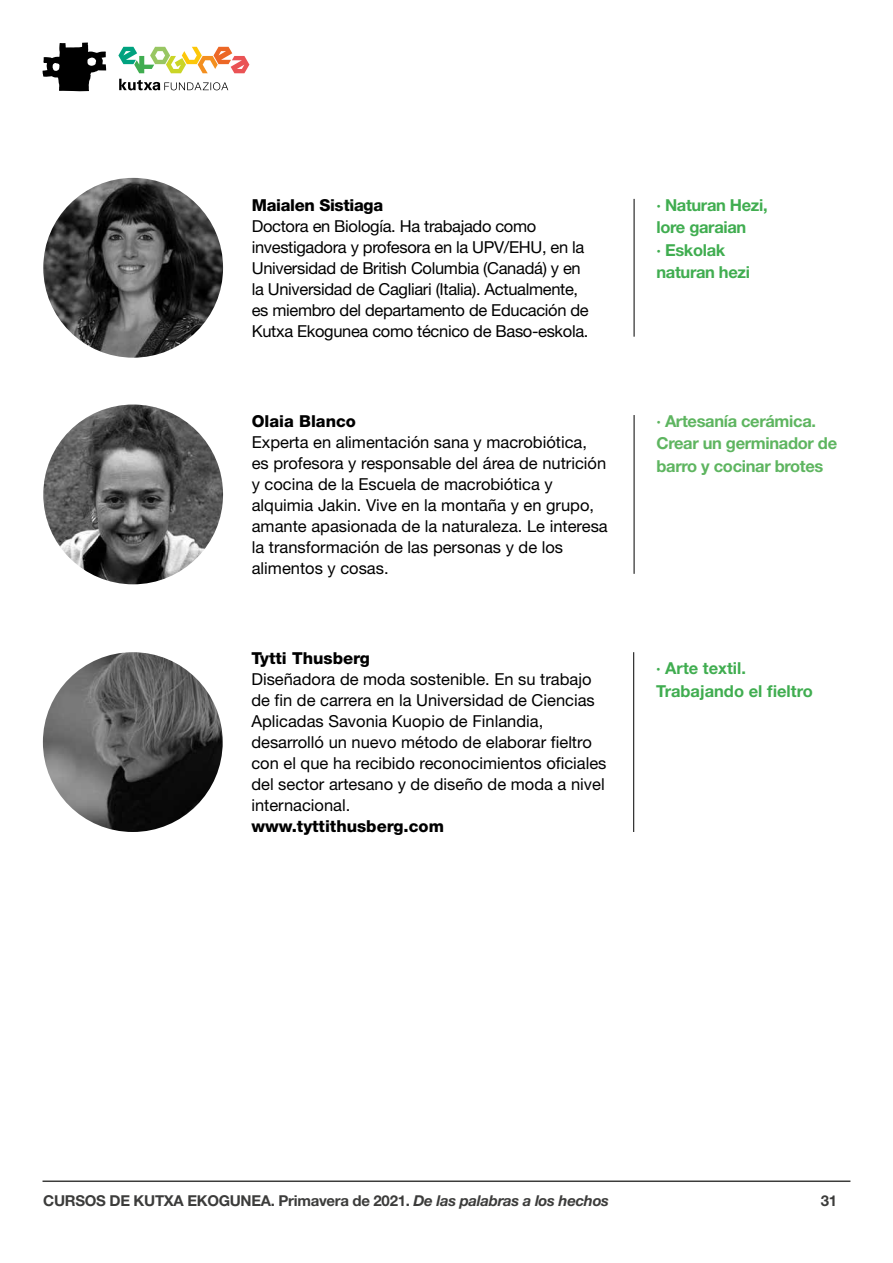
<style>
.page{position:relative;width:893px;height:1263px;background:#fff}
.page>*{position:absolute;margin:0;border:0;box-sizing:border-box;transform-origin:0 0}
.t1{font:16.5px/21px "Helvetica Neue LT Std";color:#000}
.t2{font:16.5px/21px "Helvetica Neue LT Std";letter-spacing:-.02em;color:#000}
.t3{font:700 16.5px/22.5px "Helvetica Neue LT Std";letter-spacing:-.02em;color:#5eb560}
.t4{font:800 16.5px "Helvetica Neue LT Std";color:#000}
.t5{font:700 16.5px/22.5px "Helvetica Neue LT Std";letter-spacing:-.02em;color:#40ad50}
.t6{font:700 16.5px/22.5px "Helvetica Neue LT Std";color:#40ad50}
.t7{font:800 16.5px "Helvetica Neue LT Std";letter-spacing:-.02em;color:#000}
.t8{font:700 15px "Helvetica Neue LT Std";letter-spacing:-.02em;color:#3c3c3b}
.s1{font-style:italic}
</style>
<div class="page">
<svg style="left:118px;top:47px;width:131px;height:26px"></svg>
<svg style="left:42px;top:42px;width:64px;height:49px"></svg>
<svg style="left:119px;top:79px;width:109px;height:11px"></svg>
<hr style="left:43px;top:1180px;width:807px;height:2px;background:#3c3c3b">
<img style="left:43px;top:652px;width:180px;height:180px;border-radius:90px">
<hr style="left:633px;top:652px;width:1px;height:180px;background:#000">
<hr style="left:634px;top:415px;width:1px;height:159px;background:#000">
<img style="left:43px;top:178px;width:180px;height:180px;border-radius:90px">
<hr style="left:634px;top:199px;width:1px;height:138px;background:#000">
<img style="left:43px;top:404px;width:180px;height:180px;border-radius:90px">
<p class="t7" style="left:252px;top:195px;width:133px">Maialen Sistiaga</p>
<p class="t2" style="left:252px;top:215px;width:339px">Doctora en Biología. Ha trabajado como investigadora y profesora en la UPV/EHU, en la Universidad de British Columbia (Canadá) y en la Universidad de Cagliari (Italia). Actualmente, es miembro del departamento de Educación de Kutxa Ekogunea como técnico de Baso-eskola.</p>
<p class="t4" style="left:252px;top:411px;width:106px">Olaia Blanco</p>
<p class="t1" style="left:252px;top:431px;width:358px">Experta en alimentación sana y macrobiótica, es profesora y responsable del área de nutrición y cocina de la Escuela de macrobiótica y alquimia Jakin. Vive en la montaña y en grupo, amante apasionada de la naturaleza. Le interesa la transformación de las personas y de los alimentos y cosas.</p>
<p class="t4" style="left:251px;top:648px;width:120px">Tytti Thusberg</p>
<p class="t1" style="left:251px;top:668px;width:357px">Diseñadora de moda sostenible. En su trabajo de fin de carrera en la Universidad de Ciencias Aplicadas Savonia Kuopio de Finlandia, desarrolló un nuevo método de elaborar fieltro con el que ha recibido reconocimientos oficiales del sector artesano y de diseño de moda a nivel internacional.</p>
<p class="t4" style="left:251px;top:816px;width:194px">www.tyttithusberg.com</p>
<p class="t5" style="left:656px;top:193px;width:113px">· Naturan Hezi, lore garaian<br>· Eskolak naturan hezi</p>
<p class="t3" style="left:656px;top:409px;width:182px">· Artesanía cerámica.<br>Crear un germinador de barro y cocinar brotes</p>
<p class="t6" style="left:656px;top:657px;width:158px">· Arte textil.<br>Trabajando el fieltro</p>
<p class="t8" style="left:43px;top:1191px;width:567px">CURSOS DE KUTXA EKOGUNEA. Primavera de 2021. <span class="s1">De las palabras a los hechos</span></p>
<p class="t8" style="left:821px;top:1191px;width:18px">31</p>
</div>
